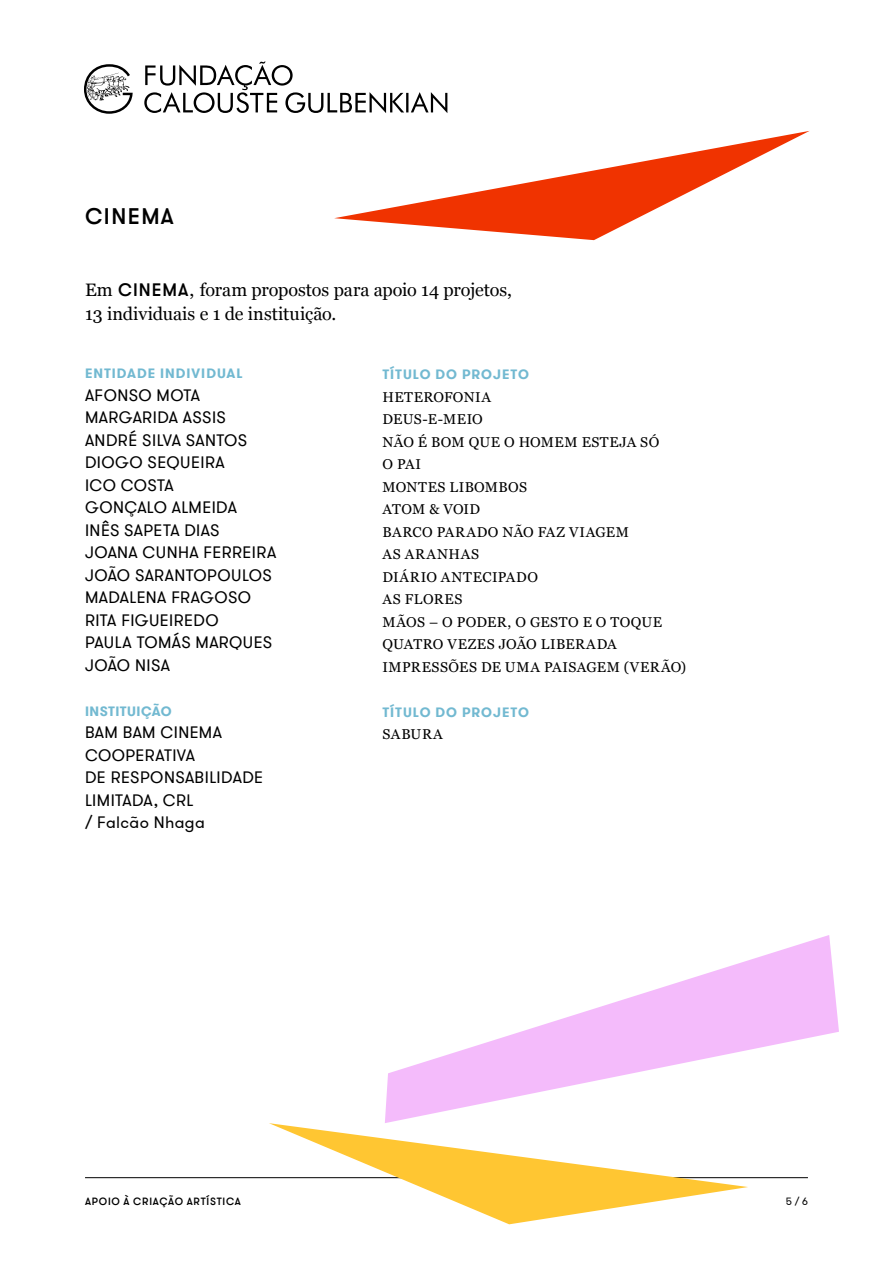
<style>
.page{position:relative;width:893px;height:1263px;background:#fff}
.page>*{position:absolute;margin:0;border:0;box-sizing:border-box;transform-origin:0 0}
.t1{font:500 22.5px "GT Walsheim";letter-spacing:.065em;color:#000}
.t2{font:18px/24px "Georgia";color:#000}
.t3{font:16.5px/22.5px "GT Walsheim";letter-spacing:.025em;color:#000}
.t4{font:14.25px/22.5px "Georgia";letter-spacing:.03em;color:#000}
.t5{font:700 13.5px "GT Walsheim";letter-spacing:.065em;color:#72b9d1}
.t6{font:700 13.5px "GT Walsheim";letter-spacing:.03em;color:#72b9d1}
.t7{font:500 10.5px "GT Walsheim";letter-spacing:.07em;color:#000}
.t8{font:10.5px "GT Walsheim";color:#000}
.s1{font-family:"GT Walsheim";font-weight:500}
</style>
<div class="page">
<hr style="left:85px;top:1177px;width:723px;height:1px;background:#000">
<svg style="left:144px;top:61px;width:303px;height:52px"></svg>
<svg style="left:84px;top:64px;width:49px;height:50px"></svg>
<svg style="left:334px;top:131px;width:475px;height:109px"></svg>
<svg style="left:269px;top:1123px;width:479px;height:101px"></svg>
<svg style="left:385px;top:935px;width:454px;height:188px"></svg>
<h1 class="t1" style="left:85px;top:202px;width:90px">CINEMA</h1>
<p class="t2" style="left:85px;top:277px;width:428px">Em <span class="s1">CINEMA</span>, foram propostos para apoio 14 projetos,<br>13 individuais e 1 de instituição.</p>
<p class="t5" style="left:85px;top:365px;width:159px">ENTIDADE INDIVIDUAL</p>
<p class="t3" style="left:85px;top:383px;width:193px">AFONSO MOTA<br>MARGARIDA ASSIS<br>ANDRÉ SILVA SANTOS<br>DIOGO SEQUEIRA<br>ICO COSTA<br>GONÇALO ALMEIDA<br>INÊS SAPETA DIAS<br>JOANA CUNHA FERREIRA<br>JOÃO SARANTOPOULOS<br>MADALENA FRAGOSO<br>RITA FIGUEIREDO<br>PAULA TOMÁS MARQUES<br>JOÃO NISA</p>
<p class="t6" style="left:85px;top:702px;width:88px">INSTITUIÇÃO</p>
<p class="t3" style="left:85px;top:721px;width:180px">BAM BAM CINEMA<br>COOPERATIVA<br>DE RESPONSABILIDADE<br>LIMITADA, CRL<br>/ Falcão Nhaga</p>
<p class="t5" style="left:383px;top:366px;width:148px">TÍTULO DO PROJETO</p>
<p class="t4" style="left:383px;top:385px;width:305px">HETEROFONIA<br>DEUS-E-MEIO<br>NÃO É BOM QUE O HOMEM ESTEJA SÓ<br>O PAI<br>MONTES LIBOMBOS<br>ATOM &amp; VOID<br>BARCO PARADO NÃO FAZ VIAGEM<br>AS ARANHAS<br>DIÁRIO ANTECIPADO<br>AS FLORES<br>MÃOS – O PODER, O GESTO E O TOQUE<br>QUATRO VEZES JOÃO LIBERADA<br>IMPRESSÕES DE UMA PAISAGEM (VERÃO)</p>
<p class="t5" style="left:383px;top:703px;width:148px">TÍTULO DO PROJETO</p>
<p class="t4" style="left:383px;top:722px;width:62px">SABURA</p>
<p class="t7" style="left:85px;top:1194px;width:157px">APOIO À CRIAÇÃO ARTÍSTICA</p>
<p class="t8" style="left:786px;top:1194px;width:24px">5 / 6</p>
</div>
